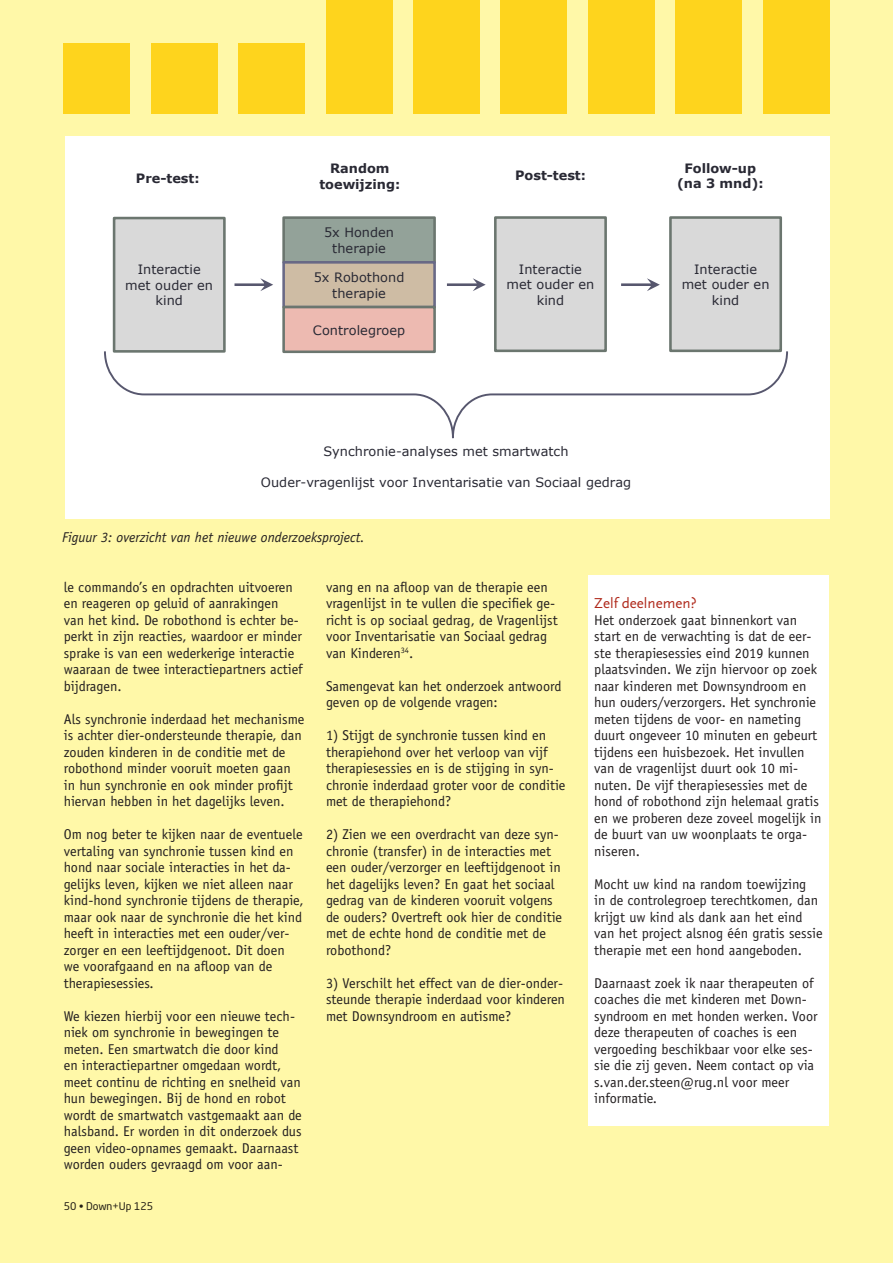
<style>
.page{position:relative;width:893px;height:1263px;background:#fff8a8}
.page>*{position:absolute;margin:0;border:0;box-sizing:border-box;transform-origin:0 0}
.t1{font:15px "AD Scala Sans Romein";color:#af281a}
.t2{font:14.25px/16.5px "Officina Sans";color:#231f20}
.t3{font:italic 14.25px "Officina Sans";color:#231f20}
.t4{font:12.9px/15.5px "Verdana";letter-spacing:.005em;color:#292934;text-align:center}
.t5{font:700 12.9px/15.5px "Verdana";color:#292934;text-align:center}
.t6{font:10.5px "Neo Sans Std";color:#231f20}
</style>
<div class="page">
<div style="left:64px;top:43px;width:66px;height:70px;background:#fed41d"></div>
<div style="left:151px;top:43px;width:66px;height:70px;background:#fed41d"></div>
<div style="left:239px;top:43px;width:66px;height:70px;background:#fed41d"></div>
<div style="left:326px;top:0;width:66px;height:113px;background:#fed41d"></div>
<div style="left:413px;top:0;width:67px;height:113px;background:#fed41d"></div>
<div style="left:501px;top:0;width:66px;height:113px;background:#fed41d"></div>
<div style="left:588px;top:0;width:66px;height:113px;background:#fed41d"></div>
<div style="left:676px;top:0;width:66px;height:113px;background:#fed41d"></div>
<div style="left:763px;top:0;width:66px;height:113px;background:#fed41d"></div>
<div style="left:588px;top:575px;width:241px;height:551px;background:#fff"></div>
<div style="left:65px;top:136px;width:764px;height:383px;background:#fff"></div>
<div style="left:284px;top:218px;width:151px;height:44px;background:#93a299"></div>
<div style="left:282px;top:216px;width:154px;height:48px;border:3px solid #6b766f"></div>
<div style="left:284px;top:262px;width:151px;height:45px;background:#cebca4"></div>
<div style="left:282px;top:261px;width:154px;height:47px;border:3px solid #696986"></div>
<div style="left:284px;top:307px;width:151px;height:45px;background:#edbab1"></div>
<div style="left:282px;top:306px;width:154px;height:47px;border:3px solid #6b766f"></div>
<svg style="left:234px;top:278px;width:39px;height:13px"></svg>
<svg style="left:447px;top:278px;width:39px;height:13px"></svg>
<svg style="left:621px;top:278px;width:39px;height:13px"></svg>
<div style="left:114px;top:218px;width:110px;height:133px;background:#d9d9d9"></div>
<div style="left:113px;top:217px;width:113px;height:136px;border:3px solid #6b766f"></div>
<div style="left:495px;top:217px;width:111px;height:134px;background:#d9d9d9"></div>
<div style="left:494px;top:216px;width:113px;height:136px;border:3px solid #6b766f"></div>
<div style="left:670px;top:217px;width:111px;height:134px;background:#d9d9d9"></div>
<div style="left:669px;top:216px;width:113px;height:136px;border:3px solid #6b766f"></div>
<svg style="left:104px;top:349px;width:684px;height:90px"></svg>
<p class="t5" style="left:136px;top:170px;width:65px">Pre-test:</p>
<p class="t5" style="left:515px;top:167px;width:72px">Post-test:</p>
<p class="t5" style="left:677px;top:160px;width:88px">Follow-up (na 3 mnd):</p>
<p class="t5" style="left:319px;top:161px;width:82px">Random toewijzing:</p>
<p class="t4" style="left:324px;top:225px;width:72px">5x Honden therapie</p>
<p class="t4" style="left:314px;top:270px;width:92px">5x Robothond therapie</p>
<p class="t4" style="left:313px;top:322px;width:94px">Controlegroep</p>
<p class="t4" style="left:125px;top:262px;width:89px">Interactie met ouder en kind</p>
<p class="t4" style="left:506px;top:261px;width:89px">Interactie met ouder en kind</p>
<p class="t4" style="left:682px;top:261px;width:89px">Interactie met ouder en kind</p>
<p class="t4" style="left:323px;top:443px;width:247px">Synchronie-analyses met smartwatch</p>
<p class="t4" style="left:261px;top:474px;width:372px">Ouder-vragenlijst voor Inventarisatie van Sociaal gedrag</p>
<p class="t3" style="left:62px;top:529px;width:304px">Figuur 3: overzicht van het nieuwe onderzoeksproject.</p>
<p class="t2" style="left:64px;top:579px;width:240px">le commando’s en opdrachten uitvoeren en reageren op geluid of aanrakingen<br>van het kind. De robothond is echter be&shy;perkt in zijn reacties, waardoor er minder sprake is van een wederkerige interactie waaraan de twee interactiepartners actief bijdragen.</p>
<p class="t2" style="left:64px;top:711px;width:242px">Als synchronie inderdaad het mechanisme is achter dier-ondersteunde therapie, dan zouden kinderen in de conditie met de robothond minder vooruit moeten gaan in hun synchronie en ook minder profijt hiervan hebben in het dagelijks leven.</p>
<p class="t2" style="left:64px;top:826px;width:241px">Om nog beter te kijken naar de eventuele vertaling van synchronie tussen kind en hond naar sociale interacties in het da&shy;gelijks leven, kijken we niet alleen naar kind-hond synchronie tijdens de therapie, maar ook naar de synchronie die het kind heeft in interacties met een ouder/ver&shy;zorger en een leeftijdgenoot. Dit doen we voorafgaand en na afloop van de therapiesessies.</p>
<p class="t2" style="left:64px;top:1008px;width:240px">We kiezen hierbij voor een nieuwe tech&shy;niek om synchronie in bewegingen te meten. Een smartwatch die door kind<br>en interactiepartner omgedaan wordt, meet continu de richting en snelheid van hun bewegingen. Bij de hond en robot wordt de smartwatch vastgemaakt aan de halsband. Er worden in dit onderzoek dus geen video-opnames gemaakt. Daarnaast worden ouders gevraagd om voor aan-</p>
<p class="t6" style="left:64px;top:1200px;width:91px">50 • Down+Up 125</p>
<p class="t2" style="left:326px;top:579px;width:233px">vang en na afloop van de therapie een vragenlijst in te vullen die specifiek ge&shy;richt is op sociaal gedrag, de Vragenlijst voor Inventarisatie van Sociaal gedrag van Kinderen<sup>34</sup>.</p>
<p class="t2" style="left:326px;top:678px;width:237px">Samengevat kan het onderzoek antwoord geven op de volgende vragen:</p>
<p class="t2" style="left:326px;top:727px;width:241px">1) Stijgt de synchronie tussen kind en therapiehond over het verloop van vijf therapiesessies en is de stijging in syn&shy;chronie inderdaad groter voor de conditie met de therapiehond?</p>
<p class="t2" style="left:326px;top:826px;width:238px">2) Zien we een overdracht van deze syn&shy;chronie (transfer) in de interacties met een ouder/verzorger en leeftijdgenoot in het dagelijks leven? En gaat het sociaal gedrag van de kinderen vooruit volgens de ouders? Overtreft ook hier de conditie met de echte hond de conditie met de robothond?</p>
<p class="t2" style="left:326px;top:975px;width:240px">3) Verschilt het effect van de dier-onder&shy;steunde therapie inderdaad voor kinderen met Downsyndroom en autisme?</p>
<p class="t1" style="left:594px;top:595px;width:104px">Zelf deelnemen?</p>
<p class="t2" style="left:594px;top:612px;width:229px">Het onderzoek gaat binnenkort van start en de verwachting is dat de eer&shy;ste therapiesessies eind 2019 kunnen plaatsvinden. We zijn hiervoor op zoek naar kinderen met Downsyndroom en hun ouders/verzorgers. Het synchronie meten tijdens de voor- en nameting duurt ongeveer 10 minuten en gebeurt tijdens een huisbezoek. Het invullen van de vragenlijst duurt ook 10 mi&shy;nuten. De vijf therapiesessies met de hond of robothond zijn helemaal gratis en we proberen deze zoveel mogelijk in de buurt van uw woonplaats te orga&shy;niseren.</p>
<p class="t2" style="left:594px;top:876px;width:230px">Mocht uw kind na random toewijzing<br>in de controlegroep terechtkomen, dan krijgt uw kind als dank aan het eind van het project alsnog één gratis sessie therapie met een hond aangeboden.</p>
<p class="t2" style="left:594px;top:975px;width:225px">Daarnaast zoek ik naar therapeuten of coaches die met kinderen met Down&shy;syndroom en met honden werken. Voor deze therapeuten of coaches is een vergoeding beschikbaar voor elke ses&shy;sie die zij geven. Neem contact op via s.van.der.steen@rug.nl voor meer informatie.</p>
</div>
